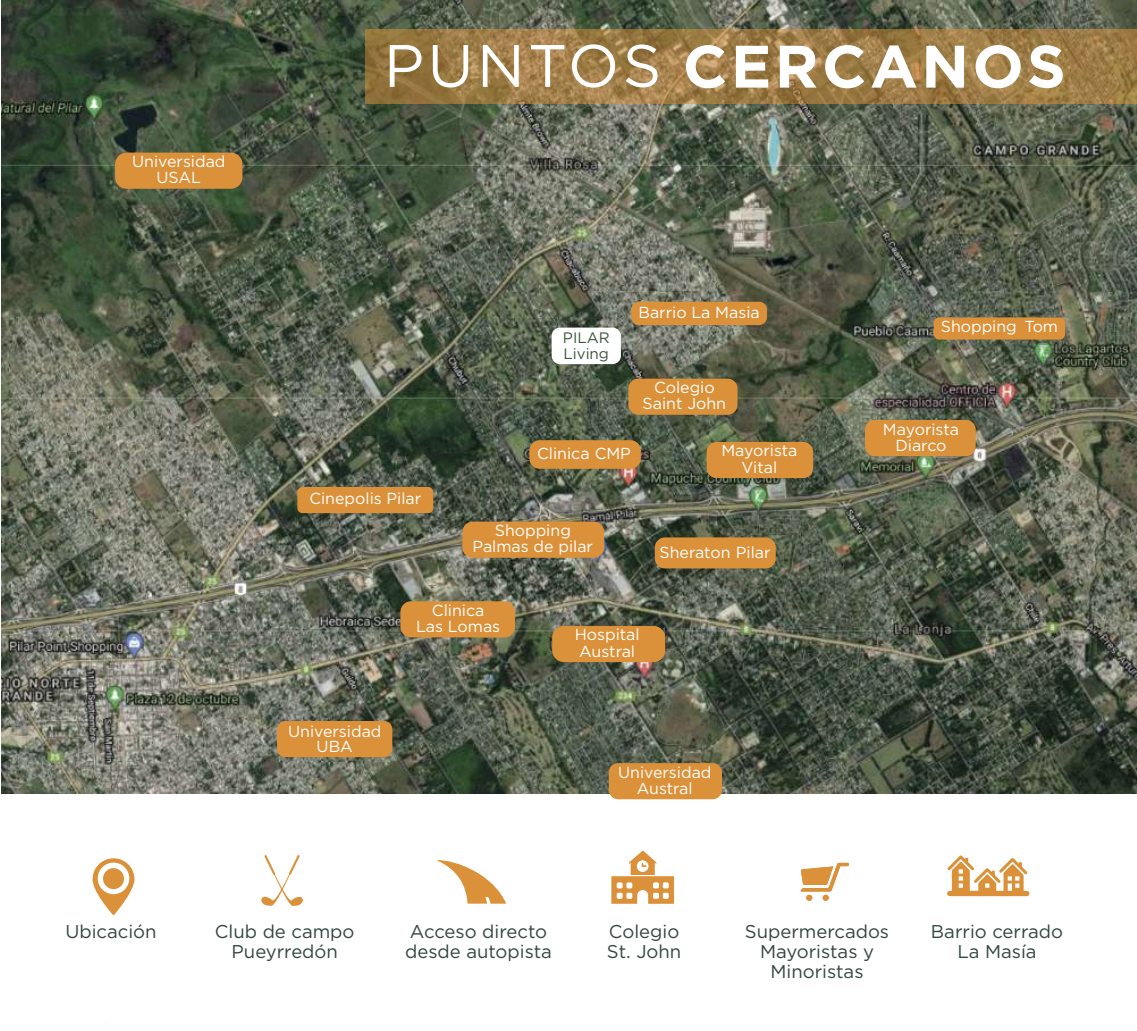
<style>
.page{position:relative;width:1137px;height:1031px;background:#fff}
.page>*{position:absolute;margin:0;border:0;box-sizing:border-box;transform-origin:0 0}
.t1{font:700 59.7px "Gotham Pro";letter-spacing:.055em;color:#fff}
.t2{font:18.45px/20.1px "Gotham Pro";color:#344540;text-align:center}
.t3{font:15.9px/16.2px "Gotham";color:#fff;text-align:center}
.t4{font:15.15px/15.3px "Gotham";color:#3b543a}
.s1{font-weight:400}
</style>
<div class="page">
<img style="left:2px;top:0;width:1134px;height:794px">
<div style="left:277px;top:721px;width:115px;height:36px;background:#db9139;border-radius:8px"></div>
<svg style="left:365px;top:29px;width:770px;height:74px;background:#9d7c46"></svg>
<svg style="left:261px;top:855px;width:42px;height:50px"></svg>
<svg style="left:947px;top:855px;width:82px;height:41px"></svg>
<svg style="left:437px;top:860px;width:69px;height:43px"></svg>
<svg style="left:611px;top:850px;width:63px;height:53px"></svg>
<svg style="left:800px;top:862px;width:48px;height:38px"></svg>
<svg style="left:92px;top:858px;width:42px;height:57px"></svg>
<div style="left:103px;top:868px;width:21px;height:21px;background:#db9139;border-radius:50%"></div>
<div style="left:631px;top:302px;width:135px;height:23px;background:#db9139;border-radius:8px"></div>
<div style="left:297px;top:487px;width:136px;height:26px;background:#db9139;border-radius:5px"></div>
<div style="left:608px;top:763px;width:113px;height:36px;background:#db9139;border-radius:9px"></div>
<div style="left:115px;top:153px;width:127px;height:36px;background:#db9139;border-radius:12px"></div>
<div style="left:400px;top:601px;width:115px;height:36px;background:#db9139;border-radius:11px"></div>
<div style="left:552px;top:626px;width:113px;height:36px;background:#db9139;border-radius:12px"></div>
<div style="left:529px;top:440px;width:111px;height:29px;background:#db9139;border-radius:10px"></div>
<div style="left:462px;top:521px;width:142px;height:36px;background:#db9139;border-radius:10px"></div>
<div style="left:864px;top:420px;width:111px;height:36px;background:#db9139;border-radius:9px"></div>
<div style="left:706px;top:442px;width:106px;height:36px;background:#db9139;border-radius:10px"></div>
<div style="left:933px;top:317px;width:131px;height:22px;background:#db9139;border-radius:5px"></div>
<div style="left:654px;top:537px;width:121px;height:31px;background:#db9139;border-radius:10px"></div>
<div style="left:628px;top:378px;width:109px;height:37px;background:#db9139;border-radius:10px"></div>
<div style="left:551px;top:327px;width:69px;height:37px;background:#fff;border-radius:8px"></div>
<p class="t3" style="left:132px;top:153px;width:95px">Universidad<br>USAL</p>
<h1 class="t1" style="left:383px;top:32px;width:683px"><span class="s1">PUNTOS</span> CERCANOS</h1>
<p class="t3" style="left:309px;top:489px;width:113px">Cinepolis Pilar</p>
<p class="t4" style="left:562px;top:330px;width:48px">PILAR<br>Living</p>
<p class="t3" style="left:638px;top:304px;width:123px">Barrio La Masia</p>
<p class="t3" style="left:642px;top:379px;width:85px">Colegio<br>Saint John</p>
<p class="t3" style="left:537px;top:444px;width:95px">Clinica CMP</p>
<p class="t3" style="left:721px;top:442px;width:78px">Mayorista</p>
<p class="t3" style="left:741px;top:458px;width:37px">Vital</p>
<p class="t3" style="left:472px;top:522px;width:122px">Shopping<br>Palmas de pilar</p>
<p class="t3" style="left:659px;top:543px;width:112px">Sheraton Pilar</p>
<p class="t3" style="left:288px;top:724px;width:95px;line-height:14.4px">Universidad<br>UBA</p>
<p class="t3" style="left:416px;top:602px;width:86px">Clinica<br>Las Lomas</p>
<p class="t3" style="left:574px;top:626px;width:66px;text-align:left">Hospital<br>Austral</p>
<p class="t3" style="left:618px;top:763px;width:95px">Universidad<br>Austral</p>
<p class="t3" style="left:940px;top:318px;width:119px">Shopping Tom</p>
<p class="t3" style="left:882px;top:420px;width:78px">Mayorista</p>
<p class="t3" style="left:895px;top:436px;width:53px">Diarco</p>
<p class="t2" style="left:65px;top:920px;width:93px">Ubicación</p>
<p class="t2" style="left:215px;top:920px;width:141px">Club de campo<br>Pueyrredón</p>
<p class="t2" style="left:930px;top:920px;width:134px">Barrio cerrado<br>La Masía</p>
<p class="t2" style="left:405px;top:920px;width:148px;text-align:left">Acceso directo desde autopista</p>
<p class="t2" style="left:607px;top:920px;width:76px;text-align:left">Colegio<br>St. John</p>
<p class="t2" style="left:744px;top:920px;width:146px">Supermercados<br>Mayoristas y<br>Minoristas</p>
</div>
